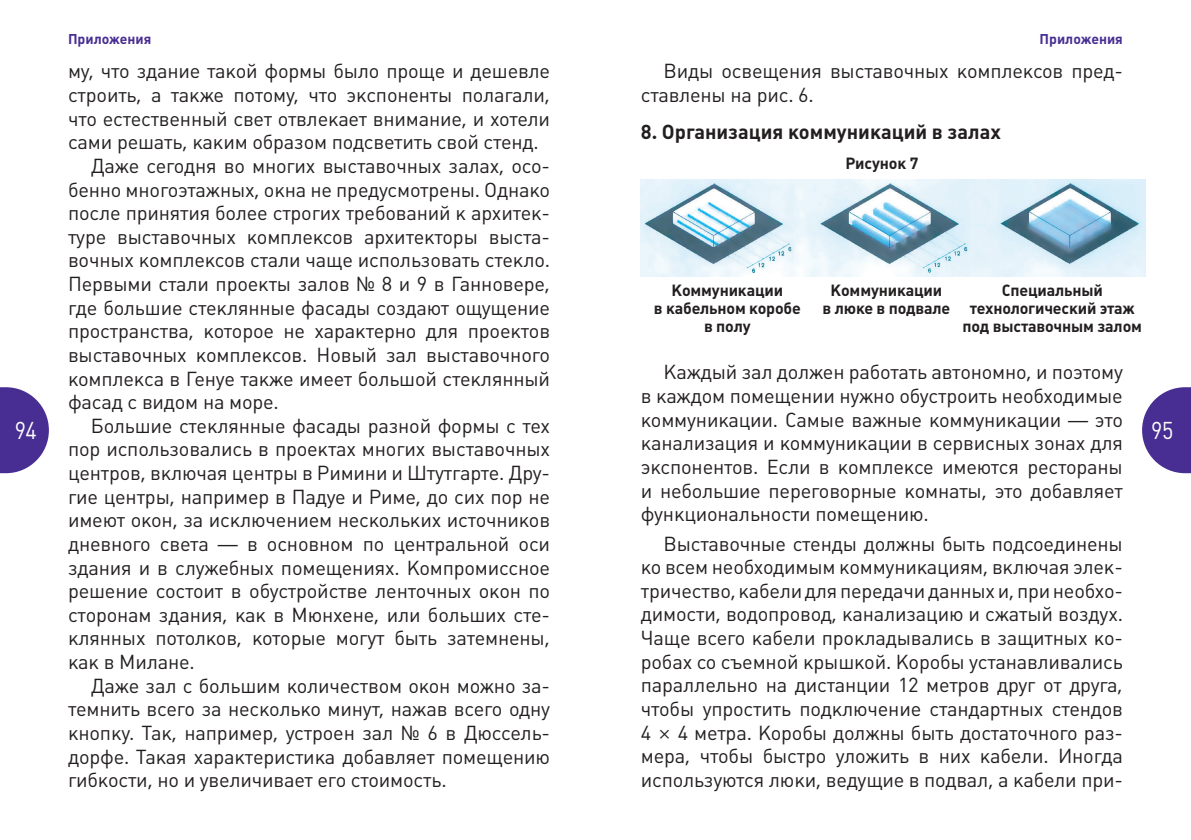
<style>
.page{position:relative;width:1191px;height:840px;background:#fff}
.page>*{position:absolute;margin:0;border:0;box-sizing:border-box;transform-origin:0 0}
.t1{font:24px "Plumb";color:#fff;scale:.9 1}
.t2{font:20px/23.6px "Plumb";letter-spacing:-.01em;color:#231f20;text-align:justify}
.t3{font:700 20px "Plumb";color:#231f20}
.t4{font:700 16px/18px "Plumb";letter-spacing:-.01em;color:#231f20;text-align:center}
.t5{font:700 14px "Plumb";color:#482e92}
</style>
<div class="page">
<svg style="left:0;top:387px;width:49px;height:86px"></svg>
<svg style="left:1142px;top:387px;width:49px;height:86px"></svg>
<img style="left:641px;top:179px;width:504px;height:97px">
<p class="t5" style="left:68px;top:31px;width:85px">Приложения</p>
<p class="t5" style="left:1039px;top:31px;width:85px">Приложения</p>
<p class="t2" style="left:68px;top:59px;width:483px">му, что здание такой формы было проще и дешевле</p>
<p class="t2" style="left:68px;top:83px;width:483px">строить, а также потому, что экспоненты полагали,</p>
<p class="t2" style="left:68px;top:107px;width:483px">что естественный свет отвлекает внимание, и хотели</p>
<p class="t2" style="left:68px;top:130px;width:472px">сами решать, каким образом подсветить свой стенд.</p>
<p class="t2" style="left:91px;top:154px;width:461px">Даже сегодня во многих выставочных залах, осо-</p>
<p class="t2" style="left:68px;top:177px;width:483px">бенно многоэтажных, окна не предусмотрены. Однако</p>
<p class="t2" style="left:68px;top:201px;width:483px">после принятия более строгих требований к архитек-</p>
<p class="t2" style="left:68px;top:225px;width:483px">туре выставочных комплексов архитекторы выста-</p>
<p class="t2" style="left:68px;top:248px;width:483px">вочных комплексов стали чаще использовать стекло.</p>
<p class="t2" style="left:68px;top:272px;width:483px">Первыми стали проекты залов № 8 и 9 в Ганновере,</p>
<p class="t2" style="left:68px;top:295px;width:483px">где большие стеклянные фасады создают ощущение</p>
<p class="t2" style="left:68px;top:319px;width:483px">пространства, которое не характерно для проектов</p>
<p class="t2" style="left:68px;top:343px;width:483px">выставочных комплексов. Новый зал выставочного</p>
<p class="t2" style="left:68px;top:366px;width:483px">комплекса в Генуе также имеет большой стеклянный</p>
<p class="t2" style="left:68px;top:390px;width:212px">фасад с видом на море.</p>
<p class="t2" style="left:91px;top:413px;width:461px">Большие стеклянные фасады разной формы с тех</p>
<p class="t2" style="left:68px;top:437px;width:483px">пор использовались в проектах многих выставочных</p>
<p class="t2" style="left:68px;top:461px;width:483px">центров, включая центры в Римини и Штутгарте. Дру-</p>
<p class="t2" style="left:68px;top:484px;width:483px">гие центры, например в Падуе и Риме, до сих пор не</p>
<p class="t2" style="left:68px;top:508px;width:483px">имеют окон, за исключением нескольких источников</p>
<p class="t2" style="left:68px;top:531px;width:483px">дневного света — в основном по центральной оси</p>
<p class="t2" style="left:68px;top:555px;width:483px">здания и в служебных помещениях. Компромиссное</p>
<p class="t2" style="left:68px;top:579px;width:483px">решение состоит в обустройстве ленточных окон по</p>
<p class="t2" style="left:68px;top:602px;width:483px">сторонам здания, как в Мюнхене, или больших сте-</p>
<p class="t2" style="left:68px;top:626px;width:483px">клянных потолков, которые могут быть затемнены,</p>
<p class="t2" style="left:68px;top:649px;width:128px">как в Милане.</p>
<p class="t2" style="left:91px;top:673px;width:461px">Даже зал с большим количеством окон можно за-</p>
<p class="t2" style="left:68px;top:697px;width:483px">темнить всего за несколько минут, нажав всего одну</p>
<p class="t2" style="left:68px;top:720px;width:483px">кнопку. Так, например, устроен зал № 6 в Дюссель-</p>
<p class="t2" style="left:68px;top:744px;width:483px">дорфе. Такая характеристика добавляет помещению</p>
<p class="t2" style="left:68px;top:767px;width:380px">гибкости, но и увеличивает его стоимость.</p>
<p class="t2" style="left:641px;top:59px;width:483px;text-indent:23px">Виды освещения выставочных комплексов пред&shy;ставлены на рис. 6.</p>
<p class="t3" style="left:641px;top:121px;width:361px">8. Организация коммуникаций в залах</p>
<p class="t4" style="left:845px;top:154px;width:74px">Рисунок 7</p>
<p class="t4" style="left:654px;top:281px;width:149px">Коммуникации<br>в кабельном коробе в полу</p>
<p class="t4" style="left:962px;top:281px;width:181px">Специальный технологический этаж под выставочным залом</p>
<p class="t4" style="left:822px;top:281px;width:129px">Коммуникации<br>в люке в подвале</p>
<p class="t2" style="left:641px;top:360px;width:483px;text-indent:23px">Каждый зал должен работать автономно, и поэтому в каждом помещении нужно обустроить необходимые коммуникации. Самые важные коммуникации — это канализация и коммуникации в сервисных зонах для экспонентов. Если в комплексе имеются рестораны и небольшие переговорные комнаты, это добавляет функциональности помещению.</p>
<p class="t2" style="left:641px;top:531px;width:483px;text-indent:23px">Выставочные стенды должны быть подсоединены ко всем необходимым коммуникациям, включая элек&shy;тричество, кабели для передачи данных и, при необхо&shy;димости, водопровод, канализацию и сжатый воздух.<br>Чаще всего кабели прокладывались в защитных ко&shy;робах со съемной крышкой. Коробы устанавливались параллельно на дистанции 12 метров друг от друга, чтобы упростить подключение стандартных стендов 4</p>
<p class="t1" style="left:15px;top:416px;width:26px">94</p>
<p class="t1" style="left:1151px;top:416px;width:26px">95</p>
<p class="t2" style="left:641px;top:720px;width:483px;text-indent:37px">4 метра. Коробы должны быть достаточного раз&shy;мера, чтобы быстро уложить в них кабели. Иногда используются люки, ведущие в подвал, а кабели при-</p>
</div>
